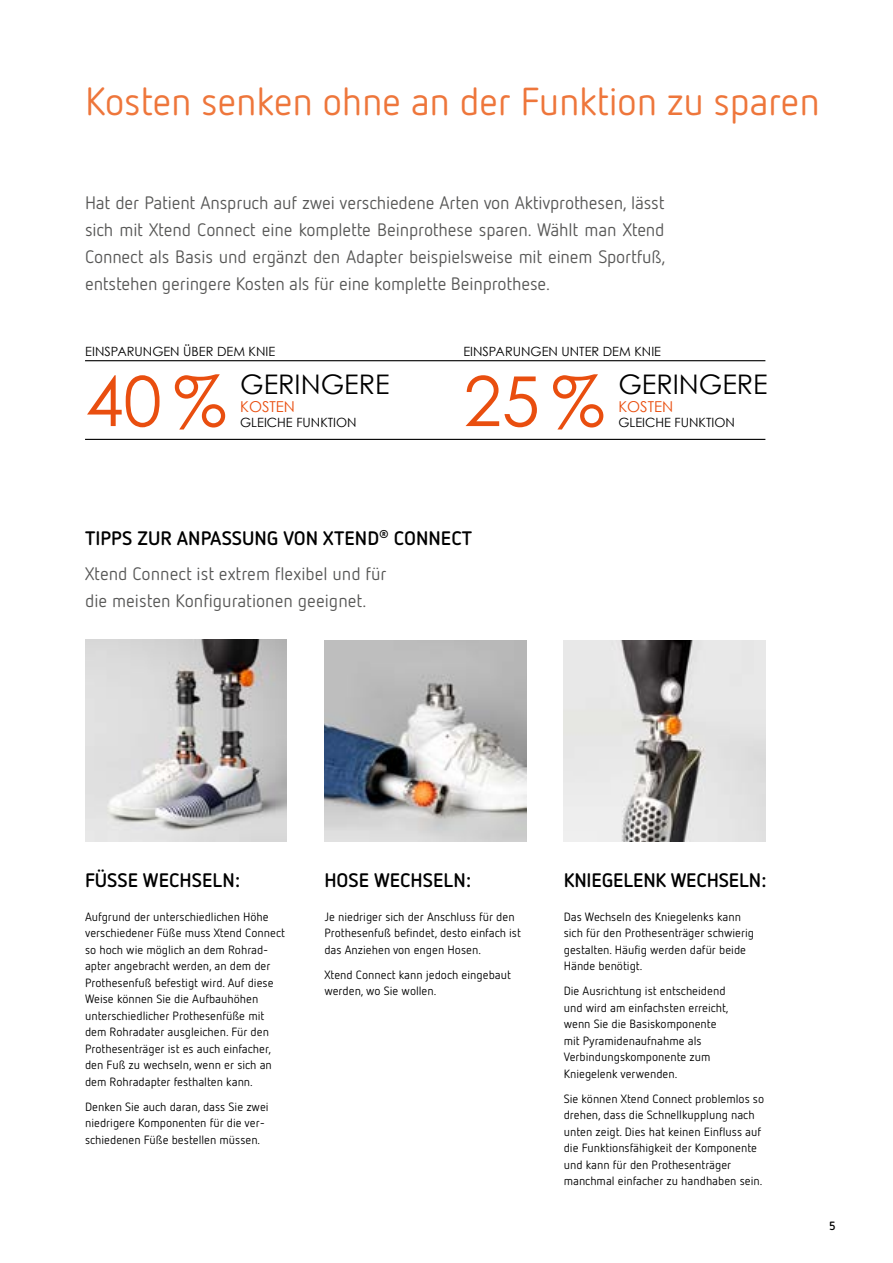
<style>
.page{position:relative;width:893px;height:1263px;background:#fff}
.page>*{position:absolute;margin:0;border:0;box-sizing:border-box;transform-origin:0 0}
.t1{font:69px "Century Gothic";color:#e94e0f}
.t2{font:39px "Netto OT";letter-spacing:-.01em;color:#ee763b}
.t3{font:27px "Century Gothic";color:#000}
.t4{font:700 19.5px "Netto OT";color:#000}
.t5{font:18px/27px "Netto OT";color:#575756}
.t6{font:15px "Century Gothic";color:#e94e0f}
.t7{font:12.75px "Century Gothic";color:#000}
.t8{font:12px/16.5px "Netto OT";color:#000}
.t9{font:700 12px "Netto OT";color:#000}
</style>
<div class="page">
<img style="left:324px;top:640px;width:202px;height:202px">
<img style="left:564px;top:640px;width:201px;height:202px">
<img style="left:85px;top:640px;width:202px;height:201px">
<hr style="left:85px;top:360px;width:680px;height:1px;background:#000">
<hr style="left:85px;top:439px;width:680px;height:1px;background:#000">
<h2 class="t2" style="left:85px;top:78px;width:736px">Kosten senken ohne an der Funktion zu sparen</h2>
<p class="t5" style="left:85px;top:188px;width:582px;text-align:justify">Hat der Patient Anspruch auf zwei verschiedene Arten von Aktivprothesen, lässt sich mit Xtend Connect eine komplette Beinprothese sparen. Wählt man Xtend Connect als Basis und ergänzt den Adapter beispielsweise mit einem Sportfuß, entstehen geringere Kosten als für eine komplette Beinprothese.</p>
<p class="t7" style="left:85px;top:344px;width:192px">EINSPARUNGEN ÜBER DEM KNIE</p>
<h1 class="t1" style="left:85px;top:359px;width:143px">40%</h1>
<h3 class="t3" style="left:240px;top:367px;width:151px">GERINGERE</h3>
<p class="t6" style="left:240px;top:397px;width:56px">KOSTEN</p>
<p class="t7" style="left:240px;top:414px;width:118px">GLEICHE FUNKTION</p>
<p class="t7" style="left:463px;top:344px;width:199px">EINSPARUNGEN UNTER DEM KNIE</p>
<h1 class="t1" style="left:463px;top:359px;width:143px">25%</h1>
<h3 class="t3" style="left:618px;top:367px;width:151px">GERINGERE</h3>
<p class="t6" style="left:618px;top:397px;width:56px">KOSTEN</p>
<p class="t7" style="left:618px;top:414px;width:118px">GLEICHE FUNKTION</p>
<h3 class="t4" style="left:85px;top:525px;width:389px">TIPPS ZUR ANPASSUNG VON XTEND<sup>®</sup> CONNECT</h3>
<h3 class="t5" style="left:85px;top:560px;width:303px">Xtend Connect ist extrem flexibel und für die meisten Konfigurationen geeignet.</h3>
<h3 class="t4" style="left:85px;top:868px;width:157px">FÜSSE WECHSELN:</h3>
<p class="t8" style="left:85px;top:908px;width:201px">Aufgrund der unterschiedlichen Höhe verschiedener Füße muss Xtend Connect so hoch wie möglich an dem Rohrad&shy;apter angebracht werden, an dem der Prothesenfuß befestigt wird. Auf diese Weise können Sie die Aufbauhöhen unterschiedlicher Prothesenfüße mit dem Rohradater ausgleichen. Für den Prothesenträger ist es auch einfacher, den Fuß zu wechseln, wenn er sich an dem Rohradapter festhalten kann.</p>
<p class="t8" style="left:85px;top:1098px;width:185px">Denken Sie auch daran, dass Sie zwei niedrigere Komponenten für die ver&shy;schiedenen Füße bestellen müssen.</p>
<h3 class="t4" style="left:324px;top:868px;width:148px">HOSE WECHSELN:</h3>
<p class="t8" style="left:324px;top:908px;width:198px">Je niedriger sich der Anschluss für den<br>Prothesenfuß befindet, desto einfach ist das Anziehen von engen Hosen.</p>
<p class="t8" style="left:324px;top:966px;width:188px">Xtend Connect kann jedoch eingebaut werden, wo Sie wollen.</p>
<h3 class="t4" style="left:564px;top:868px;width:204px">KNIEGELENK WECHSELN:</h3>
<p class="t8" style="left:564px;top:908px;width:192px">Das Wechseln des Kniegelenks kann sich für den Prothesenträger schwierig gestalten. Häufig werden dafür beide<br>Hände benötigt.</p>
<p class="t8" style="left:564px;top:982px;width:166px">Die Ausrichtung ist entscheidend und wird am einfachsten erreicht, wenn Sie die Basiskomponente mit Pyramidenaufnahme als<br>Verbindungskomponente zum<br>Kniegelenk verwenden.</p>
<p class="t8" style="left:564px;top:1090px;width:202px">Sie können Xtend Connect problemlos so drehen, dass die Schnellkupplung nach unten zeigt. Dies hat keinen Einfluss auf die Funktionsfähigkeit der Komponente und kann für den Prothesenträger manchmal einfacher zu handhaben sein.</p>
<p class="t9" style="left:829px;top:1218px;width:8px">5</p>
</div>
